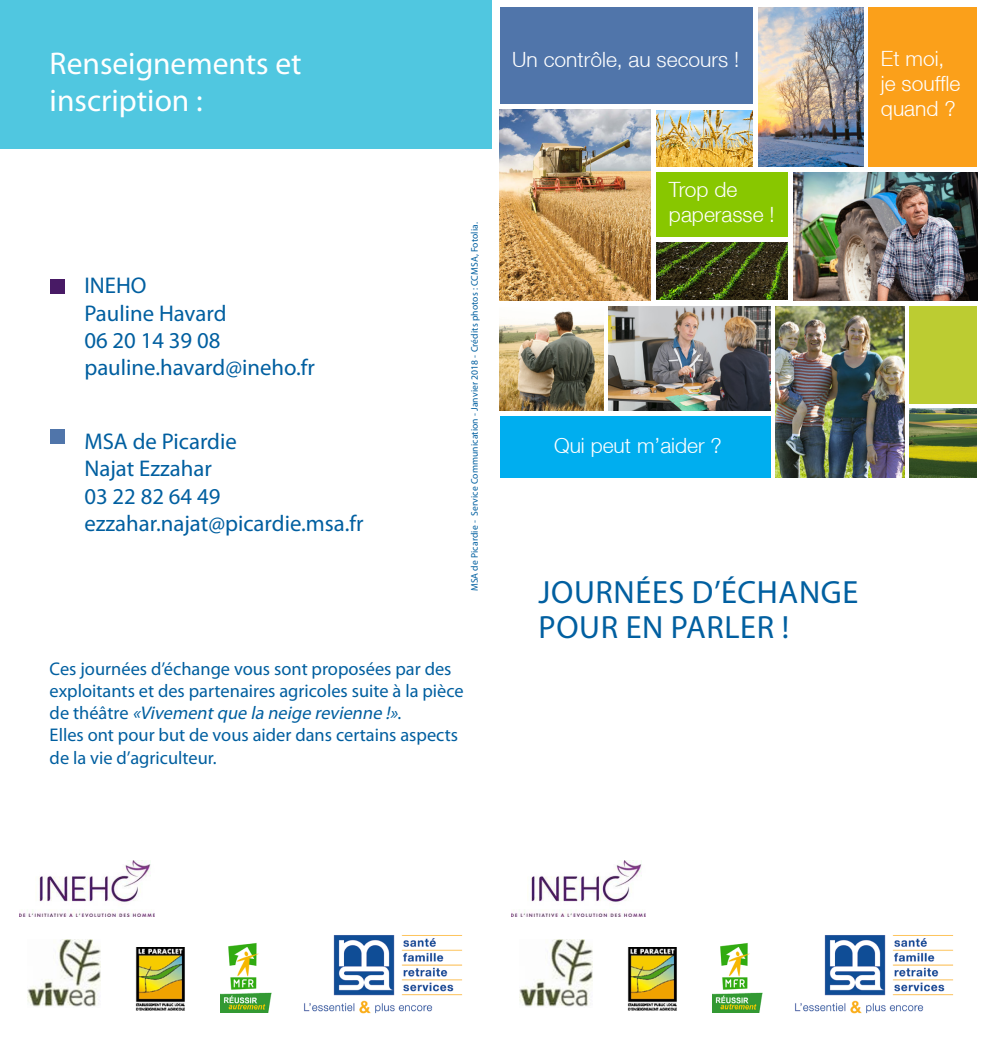
<style>
.page{position:relative;width:983px;height:1042px;background:#fff}
.page>*{position:absolute;margin:0;border:0;box-sizing:border-box;transform-origin:0 0}
.t1{font:32.2px/35.7px "Myriad Pro";letter-spacing:.02em;color:#015fa0}
.t2{font:31.5px "Myriad Pro";color:#fff}
.t3{font:22.75px "Myriad Pro";color:#015fa0}
.t4{font:300 21px/25.2px "Helvetica Neue LT";color:#fff}
.t5{font:18.38px/22.1px "Myriad Pro";color:#015fa0}
.t6{font:9.62px "Myriad Pro";letter-spacing:.01em;color:#015fa0}
.s1{font-style:italic}
</style>
<div class="page">
<div style="left:868px;top:8px;width:108px;height:159px;background:#fba01a"></div>
<div style="left:656px;top:173px;width:131px;height:64px;background:#88c700"></div>
<div style="left:499px;top:416px;width:271px;height:61px;background:#00aeef"></div>
<img style="left:499px;top:109px;width:151px;height:191px">
<img style="left:499px;top:311px;width:104px;height:99px">
<img style="left:656px;top:243px;width:131px;height:57px">
<img style="left:909px;top:408px;width:67px;height:69px">
<img style="left:656px;top:111px;width:96px;height:56px">
<img style="left:758px;top:8px;width:105px;height:159px">
<img style="left:775px;top:306px;width:129px;height:171px">
<img style="left:608px;top:306px;width:162px;height:104px">
<img style="left:793px;top:173px;width:183px;height:127px">
<div style="left:909px;top:306px;width:67px;height:97px;background:#bccc32"></div>
<div style="left:499px;top:8px;width:253px;height:96px;background:#5075aa"></div>
<div style="left:0;top:0;width:491px;height:149px;background:#50c7e0"></div>
<div style="left:50px;top:279px;width:14px;height:15px;background:#481a65"></div>
<div style="left:50px;top:429px;width:14px;height:15px;background:#5075aa"></div>
<img style="left:795px;top:935px;width:159px;height:79px">
<img style="left:519px;top:940px;width:73px;height:67px">
<img style="left:627px;top:947px;width:50px;height:63px">
<img style="left:511px;top:860px;width:134px;height:56px">
<img style="left:720px;top:943px;width:30px;height:47px">
<img style="left:712px;top:993px;width:50px;height:19px">
<img style="left:304px;top:935px;width:159px;height:79px">
<img style="left:28px;top:940px;width:73px;height:67px">
<img style="left:135px;top:947px;width:50px;height:63px">
<img style="left:20px;top:860px;width:134px;height:56px">
<img style="left:228px;top:943px;width:31px;height:47px">
<img style="left:221px;top:993px;width:50px;height:19px">
<p class="t2" style="left:50px;top:44px;width:253px">Renseignements et</p>
<p class="t2" style="left:50px;top:81px;width:154px">inscription :</p>
<p class="t3" style="left:84px;top:272px;width:64px">INEHO</p>
<p class="t3" style="left:84px;top:299px;width:144px">Pauline Havard</p>
<p class="t3" style="left:84px;top:326px;width:137px">06 20 14 39 08</p>
<p class="t3" style="left:84px;top:353px;width:232px">pauline.havard@ineho.fr</p>
<p class="t3" style="left:84px;top:427px;width:154px">MSA de Picardie</p>
<p class="t3" style="left:84px;top:455px;width:129px">Najat Ezzahar</p>
<p class="t3" style="left:84px;top:482px;width:137px">03 22 82 64 49</p>
<p class="t3" style="left:84px;top:509px;width:281px">ezzahar.najat@picardie.msa.fr</p>
<p class="t6" style="left:468px;top:591px;width:371px;rotate:-90deg">MSA de Picardie - Service Communication - Janvier 2018 - Crédits photos : CCMSA, Fotolia.</p>
<p class="t5" style="left:50px;top:657px;width:415px">Ces journées d’échange vous sont proposées par des exploitants et des partenaires agricoles suite à la pièce d e t h é â t r e <span class="s1">«Vivementque la neige revienne !»</span>.</p>
<p class="t5" style="left:50px;top:723px;width:410px;line-height:23.1px">Elles ont pour but de vous aider dans certains aspects de la vie d’agriculteur.</p>
<p class="t4" style="left:512px;top:46px;width:228px">Un contrôle, au secours !</p>
<p class="t4" style="left:668px;top:176px;width:107px">Trop de paperasse !</p>
<p class="t4" style="left:880px;top:45px;width:81px">Et moi, je souffle quand ?</p>
<p class="t4" style="left:554px;top:433px;width:169px">Qui peut m’aider ?</p>
<p class="t1" style="left:538px;top:573px;width:321px">JOURNÉES D’ÉCHANGE<br>POUR EN PARLER !</p>
</div>
